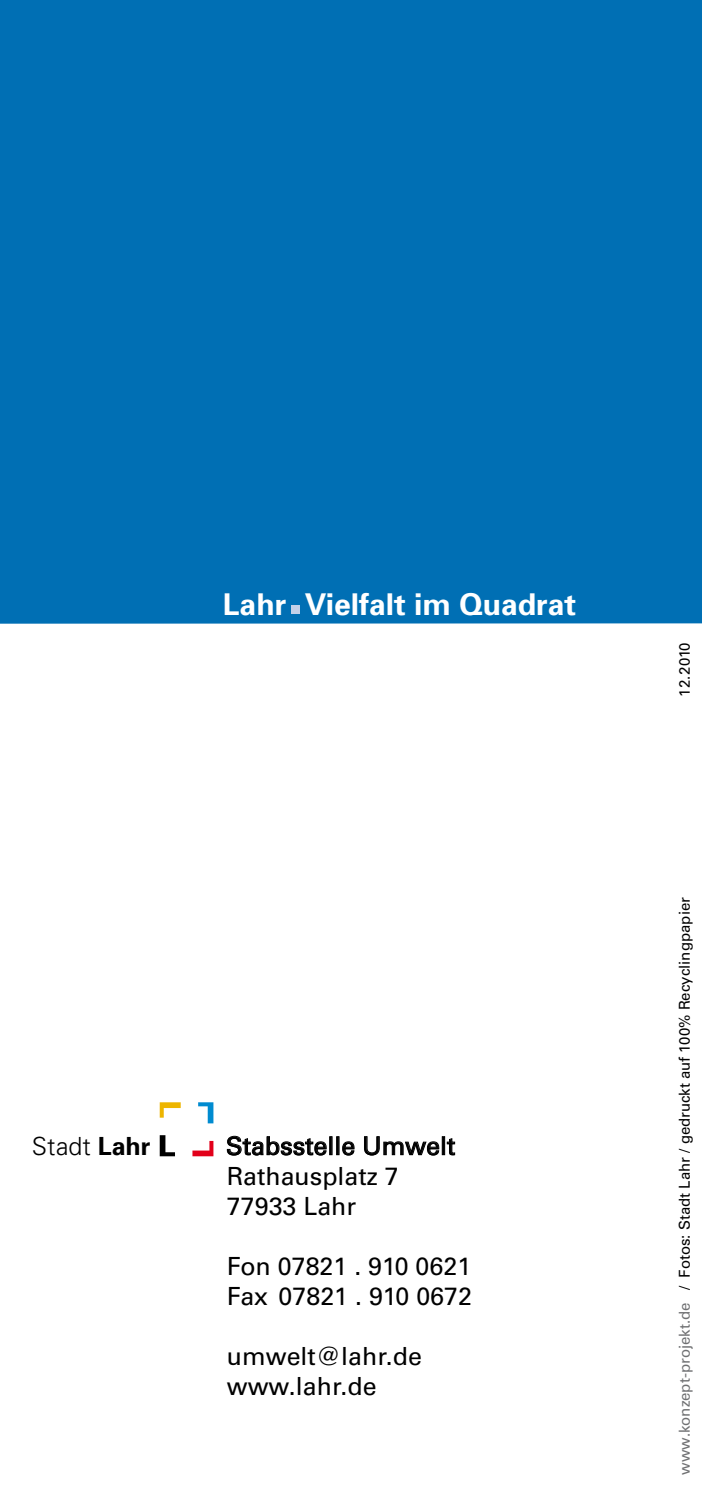
<style>
.page{position:relative;width:702px;height:1489px;background:#fff}
.page>*{position:absolute;margin:0;border:0;box-sizing:border-box;transform-origin:0 0}
.t1{font:700 65px "Univers";color:#c3d0e8}
.t2{font:700 30px "Univers";color:#fff}
.t3{font:25px/30px "Univers";color:#000}
.t4{font:300 25px "Univers";color:#000}
.t5{font:15px "Univers";color:#000}
.s1{font-weight:700}
.s2{color:#707173}
</style>
<div class="page">
<div style="left:0;top:0;width:702px;height:623px;background:#006fb4"></div>
<svg style="left:160px;top:1102px;width:21px;height:15px"></svg>
<svg style="left:160px;top:1135px;width:15px;height:21px"></svg>
<svg style="left:192px;top:1140px;width:21px;height:16px"></svg>
<svg style="left:198px;top:1102px;width:15px;height:21px"></svg>
<svg style="left:227px;top:1135px;width:100px;height:20px"></svg>
<div style="left:329px;top:1136px;width:3px;height:18px;border:1px solid #000"></div>
<div style="left:336px;top:1136px;width:3px;height:18px;border:1px solid #000"></div>
<svg style="left:342px;top:1141px;width:12px;height:14px"></svg>
<svg style="left:364px;top:1136px;width:75px;height:19px"></svg>
<div style="left:442px;top:1136px;width:3px;height:18px;border:1px solid #000"></div>
<svg style="left:446px;top:1138px;width:9px;height:17px"></svg>
<p class="t2" style="left:223px;top:584px;width:354px">Lahr Vielfalt im Quadrat</p>
<h1 class="t1" style="left:287px;top:549px;width:20px">.</h1>
<p class="t4" style="left:32px;top:1130px;width:120px">Stadt <span class="s1">Lahr</span></p>
<p class="t3" style="left:226px;top:1130px;width:231px">Stabsstelle Umwelt<br>Rathausplatz 7<br>77933 Lahr</p>
<p class="t3" style="left:227px;top:1250px;width:246px">Fon 07821 . 910 0621<br>Fax 07821 . 910 0672</p>
<p class="t3" style="left:227px;top:1340px;width:196px">umwelt@lahr.de www.lahr.de</p>
<p class="t5" style="left:675px;top:696px;width:56px;rotate:-90deg">12.2010</p>
<p class="t5" style="left:675px;top:1474px;width:579px;rotate:-90deg"><span class="s2">www.konzept-projekt.de</span> / Fotos: Stadt Lahr / gedruckt auf 100% Recyclingpapier</p>
</div>
